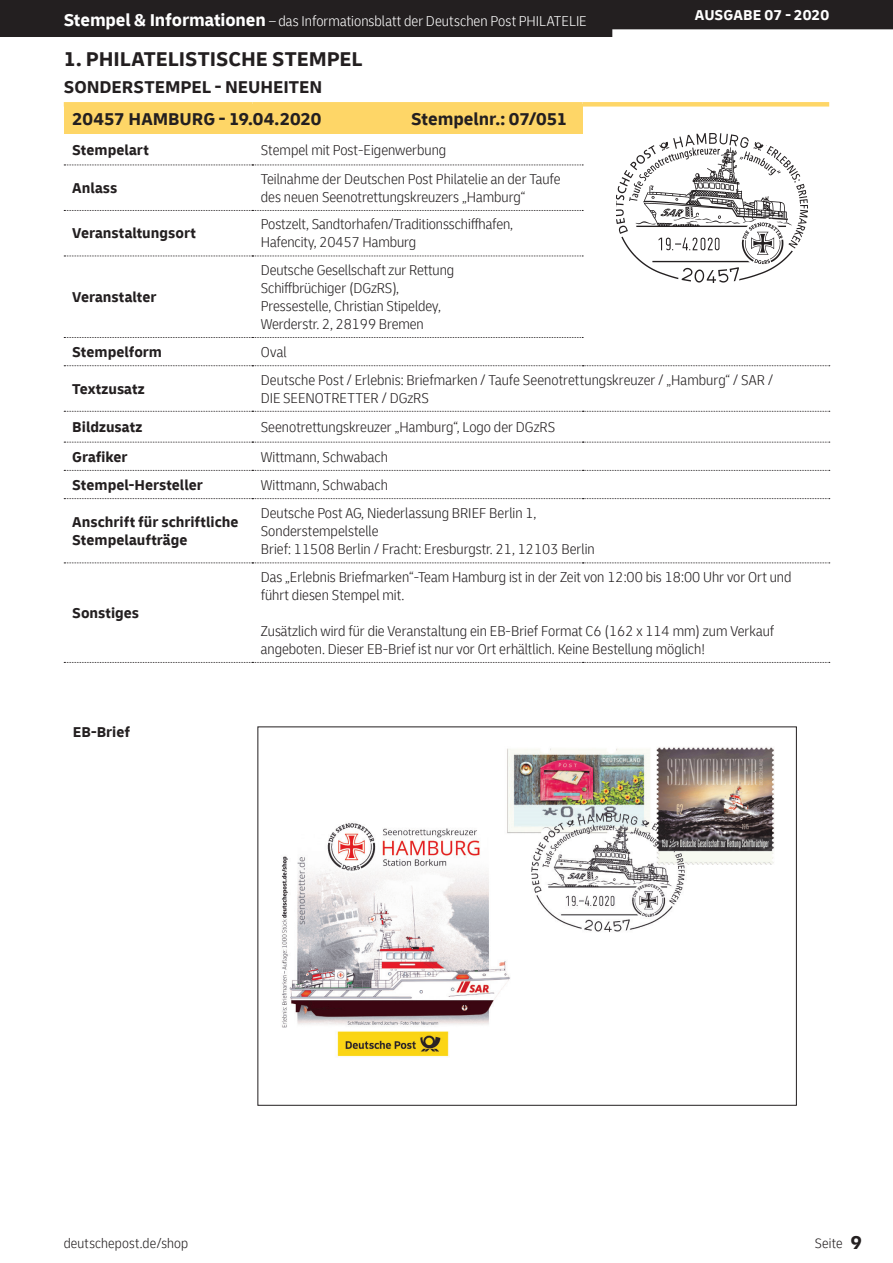
<style>
.page{position:relative;width:893px;height:1263px;background:#fff}
.page>*{position:absolute;margin:0;border:0;box-sizing:border-box;transform-origin:0 0}
.t1{font:700 21px "Delivery";letter-spacing:-.005em;color:#231f20}
.t2{font:700 18px "Delivery";letter-spacing:-.005em;color:#231f20}
.t3{font:300 condensed 15px/18px "Delivery";color:#231f20}
.t4{font:700 15px/18px "Delivery";color:#231f20}
.t5{font:300 condensed 15px "Delivery";color:#fff}
.t6{font:700 15px "Delivery";color:#fff}
.t7{font:300 condensed 14.25px "Delivery";letter-spacing:.01em;color:#231f20}
.s1{font-weight:700;font-stretch:normal;font-size:18px}
.s2{font-weight:700;font-stretch:normal;font-size:19.5px}
</style>
<div class="page">
<div style="left:0;top:0;width:893px;height:37px;background:#231f20"></div>
<div style="left:64px;top:104px;width:519px;height:30px;background:#fed667"></div>
<div style="left:64px;top:102px;width:188px;height:5px;background:#fed667"></div>
<div style="left:252px;top:102px;width:331px;height:5px;background:#fed667"></div>
<div style="left:583px;top:102px;width:246px;height:5px;background:#fed667"></div>
<svg style="left:64px;top:442px;width:766px;height:1px"></svg>
<svg style="left:64px;top:470px;width:766px;height:1px"></svg>
<svg style="left:64px;top:498px;width:766px;height:1px"></svg>
<svg style="left:64px;top:562px;width:766px;height:1px"></svg>
<svg style="left:64px;top:662px;width:766px;height:1px"></svg>
<svg style="left:64px;top:411px;width:766px;height:1px"></svg>
<svg style="left:64px;top:210px;width:519px;height:1px"></svg>
<svg style="left:64px;top:256px;width:519px;height:1px"></svg>
<svg style="left:64px;top:337px;width:519px;height:1px"></svg>
<svg style="left:64px;top:165px;width:519px;height:1px"></svg>
<svg style="left:64px;top:365px;width:766px;height:1px"></svg>
<img style="left:616px;top:134px;width:191px;height:148px">
<img style="left:281px;top:747px;width:494px;height:310px">
<p class="t5" style="left:64px;top:12px;width:524px"><span class="s1">Stempel &amp; Informationen</span> – das Informationsblatt der Deutschen Post PHILATELIE</p>
<p class="t6" style="left:695px;top:6px;width:136px">AUSGABE 07 - 2020</p>
<h1 class="t1" style="left:64px;top:46px;width:300px">1. PHILATELISTISCHE STEMPEL</h1>
<p class="t2" style="left:64px;top:76px;width:260px">SONDERSTEMPEL - NEUHEITEN</p>
<p class="t2" style="left:72px;top:108px;width:251px">20457 HAMBURG - 19.04.2020</p>
<p class="t2" style="left:411px;top:108px;width:158px">Stempelnr.: 07/051</p>
<p class="t4" style="left:72px;top:141px;width:78px">Stempelart</p>
<p class="t3" style="left:261px;top:141px;width:187px">Stempel mit Post-Eigenwerbung</p>
<p class="t4" style="left:72px;top:179px;width:47px">Anlass</p>
<p class="t3" style="left:261px;top:170px;width:301px">Teilnahme der Deutschen Post Philatelie an der Taufe des neuen Seenotrettungskreuzers „Hamburg“</p>
<p class="t4" style="left:72px;top:224px;width:125px">Veranstaltungsort</p>
<p class="t3" style="left:261px;top:215px;width:254px">Postzelt, Sandtorhafen/Traditionsschiffhafen,<br>Hafencity, 20457 Hamburg</p>
<p class="t4" style="left:72px;top:288px;width:86px">Veranstalter</p>
<p class="t3" style="left:261px;top:261px;width:195px">Deutsche Gesellschaft zur Rettung<br>Schiffbrüchiger (DGzRS),<br>Pressestelle, Christian Stipeldey,<br>Werderstr. 2, 28199 Bremen</p>
<p class="t4" style="left:72px;top:343px;width:91px">Stempelform</p>
<p class="t3" style="left:261px;top:343px;width:28px">Oval</p>
<p class="t4" style="left:72px;top:380px;width:74px">Textzusatz</p>
<p class="t3" style="left:261px;top:371px;width:514px">Deutsche Post / Erlebnis: Briefmarken / Taufe Seenotrettungskreuzer / „Hamburg“ / SAR /<br>DIE SEENOTRETTER / DGzRS</p>
<p class="t4" style="left:72px;top:418px;width:72px">Bildzusatz</p>
<p class="t3" style="left:261px;top:418px;width:296px">Seenotrettungskreuzer „Hamburg“, Logo der DGzRS</p>
<p class="t4" style="left:72px;top:447px;width:57px">Grafiker</p>
<p class="t3" style="left:261px;top:447px;width:129px">Wittmann, Schwabach</p>
<p class="t4" style="left:72px;top:476px;width:132px">Stempel-Hersteller</p>
<p class="t3" style="left:261px;top:476px;width:129px">Wittmann, Schwabach</p>
<p class="t4" style="left:72px;top:513px;width:168px">Anschrift für schriftliche<br>Stempelaufträge</p>
<p class="t3" style="left:261px;top:504px;width:335px">Deutsche Post AG, Niederlassung BRIEF Berlin 1,<br>Sonderstempelstelle<br>Brief: 11508 Berlin / Fracht: Eresburgstr. 21, 12103 Berlin</p>
<p class="t4" style="left:72px;top:604px;width:68px">Sonstiges</p>
<p class="t4" style="left:73px;top:723px;width:59px">EB-Brief</p>
<p class="t3" style="left:261px;top:568px;width:532px">Das „Erlebnis Briefmarken“-Team Hamburg ist in der Zeit von 12:00 bis 18:00 Uhr vor Ort und führt diesen Stempel mit.</p>
<p class="t3" style="left:261px;top:622px;width:515px">Zusätzlich wird für die Veranstaltung ein EB-Brief Format C6 (162 x 114 mm) zum Verkauf angeboten. Dieser EB-Brief ist nur vor Ort erhältlich. Keine Bestellung möglich!</p>
<p class="t7" style="left:64px;top:1235px;width:126px">deutschepost.de/shop</p>
<p class="t7" style="left:815px;top:1235px;width:49px">Seite <span class="s2">9</span></p>
</div>
